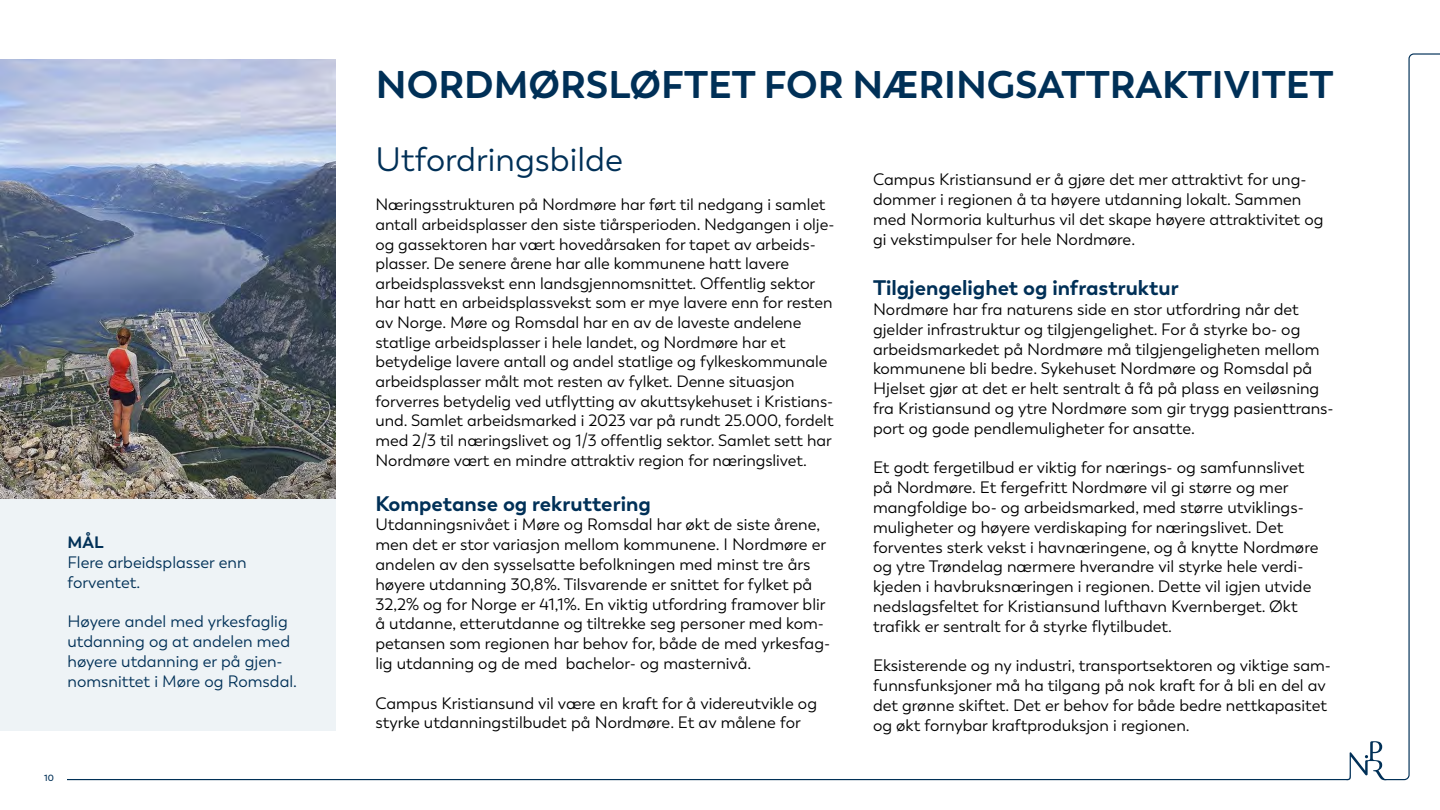
<style>
.page{position:relative;width:1440px;height:810px;background:#fff}
.page>*{position:absolute;margin:0;border:0;box-sizing:border-box;transform-origin:0 0}
.t1{font:700 38.4px "Boston";color:#003057}
.t2{font:33.75px "Boston";color:#003057}
.t3{font:700 21px "Boston";color:#003057}
.t4{font:16.5px/19.8px "Boston";color:#000}
.t5{font:16.5px/19.8px "Boston";color:#003057}
.t6{font:700 16.5px "Boston";color:#003057}
.t7{font:16.35px/19.6px "Boston";letter-spacing:-.005em;color:#000}
.t8{font:600 9px "Boston";color:#003057}
</style>
<div class="page">
<svg style="left:1346px;top:53px;width:94px;height:728px"></svg>
<hr style="left:68px;top:779px;width:1280px;height:1px;background:#003057">
<img style="left:0;top:60px;width:336px;height:440px">
<div style="left:0;top:500px;width:336px;height:231px;background:#eef3f6"></div>
<p class="t6" style="left:68px;top:532px;width:37px">MÅL</p>
<p class="t5" style="left:68px;top:553px;width:181px">Flere arbeidsplasser enn forventet.</p>
<p class="t5" style="left:68px;top:612px;width:231px">Høyere andel med yrkesfaglig utdanning og at andelen med høyere utdanning er på gjen&shy;nomsnittet i Møre og Romsdal.</p>
<p class="t8" style="left:44px;top:772px;width:11px">10</p>
<h1 class="t1" style="left:376px;top:61px;width:959px">NORDMØRSLØFTET FOR NÆRINGSATTRAKTIVITET</h1>
<h2 class="t2" style="left:375px;top:140px;width:249px">Utfordringsbilde</h2>
<p class="t7" style="left:375px;top:195px;width:460px">Næringsstrukturen på Nordmøre har ført til nedgang i samlet antall arbeidsplasser den siste tiårsperioden. Nedgangen i olje&shy;og gassektoren har vært hovedårsaken for tapet av arbeids&shy;plasser. De senere årene har alle kommunene hatt lavere arbeidsplassvekst enn landsgjennomsnittet. Offentlig sektor har hatt en arbeidsplassvekst som er mye lavere enn for resten av Norge. Møre og Romsdal har en av de laveste andelene statlige arbeidsplasser i hele landet, og Nordmøre har et betydelige lavere antall og andel statlige og fylkeskommunale arbeidsplasser målt mot resten av fylket. Denne situasjon forverres betydelig ved utflytting av akuttsykehuset i Kristians&shy;und. Samlet arbeidsmarked i 2023 var på rundt 25.000, fordelt med 2/3 til næringslivet og 1/3 offentlig sektor. Samlet sett har Nordmøre vært en mindre attraktiv region for næringslivet.</p>
<p class="t3" style="left:375px;top:490px;width:277px">Kompetanse og rekruttering</p>
<p class="t4" style="left:375px;top:515px;width:456px">Utdanningsnivået i Møre og Romsdal har økt de siste årene, men det er stor variasjon mellom kommunene. I Nordmøre er andelen av den sysselsatte befolkningen med minst tre års høyere utdanning 30,8%. Tilsvarende er snittet for fylket på 32,2% og for Norge er 41,1%. En viktig utfordring framover blir å utdanne, etterutdanne og tiltrekke seg personer med kom&shy;petansen som regionen har behov for, både de med yrkesfag&shy;lig utdanning og de med bachelor- og masternivå.</p>
<p class="t4" style="left:375px;top:693px;width:443px">Campus Kristiansund vil være en kraft for å videreutvikle og styrke utdanningstilbudet på Nordmøre. Et av målene for</p>
<p class="t4" style="left:873px;top:170px;width:452px">Campus Kristiansund er å gjøre det mer attraktivt for ung&shy;dommer i regionen å ta høyere utdanning lokalt. Sammen med Normoria kulturhus vil det skape høyere attraktivitet og gi vekstimpulser for hele Nordmøre.</p>
<p class="t3" style="left:873px;top:275px;width:307px">Tilgjengelighet og infrastruktur</p>
<p class="t4" style="left:873px;top:300px;width:462px">Nordmøre har fra naturens side en stor utfordring når det gjelder infrastruktur og tilgjengelighet. For å styrke bo- og arbeidsmarkedet på Nordmøre må tilgjengeligheten mellom kommunene bli bedre. Sykehuset Nordmøre og Romsdal på Hjelset gjør at det er helt sentralt å få på plass en veiløsning fra Kristiansund og ytre Nordmøre som gir trygg pasienttrans&shy;port og gode pendlemuligheter for ansatte.</p>
<p class="t4" style="left:873px;top:458px;width:447px">Et godt fergetilbud er viktig for nærings- og samfunnslivet på Nordmøre. Et fergefritt Nordmøre vil gi større og mer mangfoldige bo- og arbeidsmarked, med større utviklings&shy;muligheter og høyere verdiskaping for næringslivet. Det forventes sterk vekst i havnæringene, og å knytte Nordmøre og ytre Trøndelag nærmere hverandre vil styrke hele verdi&shy;kjeden i havbruksnæringen i regionen. Dette vil igjen utvide nedslagsfeltet for Kristiansund lufthavn Kvernberget. Økt trafikk er sentralt for å styrke flytilbudet.</p>
<p class="t4" style="left:873px;top:656px;width:459px">Eksisterende og ny industri, transportsektoren og viktige sam&shy;funnsfunksjoner må ha tilgang på nok kraft for å bli en del av det grønne skiftet. Det er behov for både bedre nettkapasitet og økt fornybar kraftproduksjon i regionen.</p>
</div>
